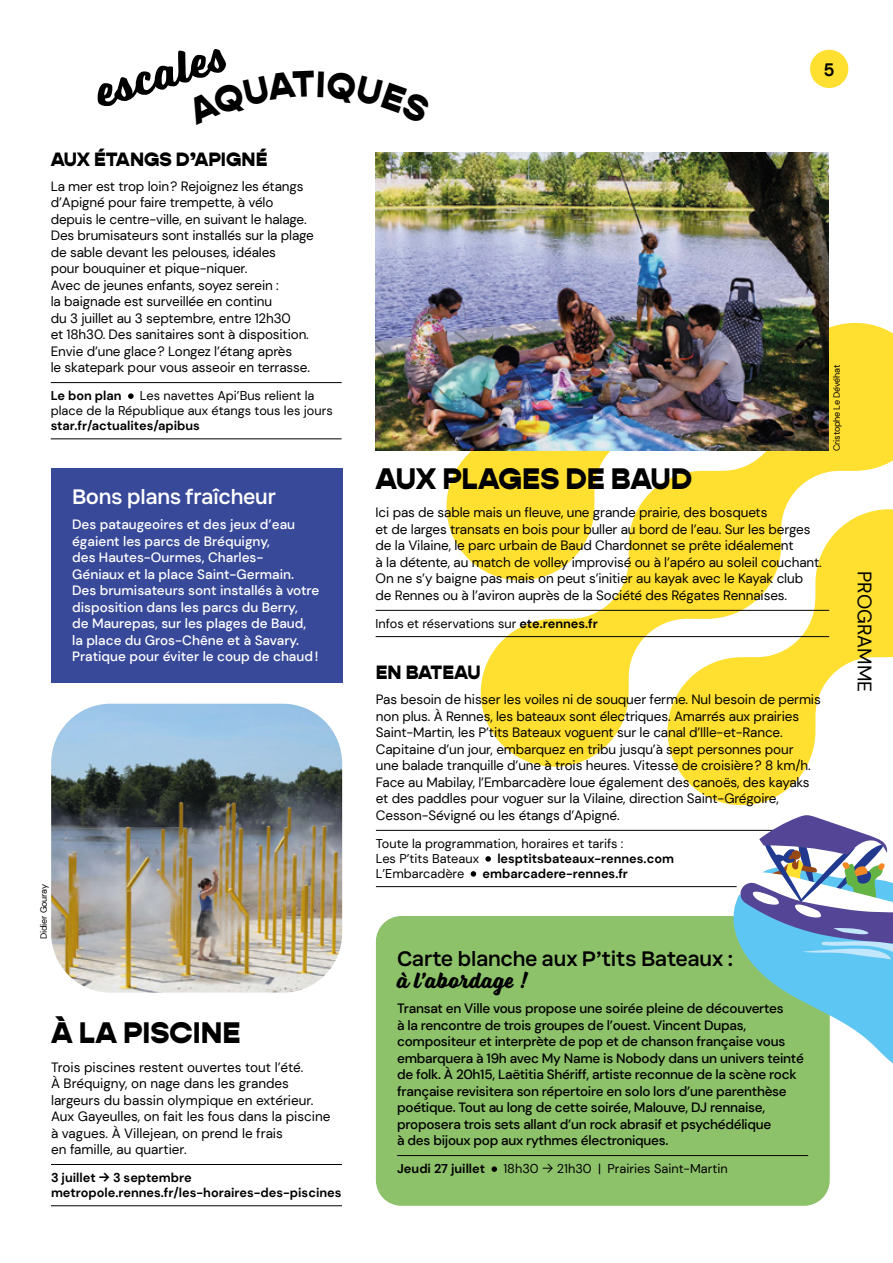
<style>
.page{position:relative;width:893px;height:1263px;background:#fff}
.page>*{position:absolute;margin:0;border:0;box-sizing:border-box;transform-origin:0 0}
.t1{font:700 49.5px "Voltage";color:#000}
.t2{font:900 30px "Gopher";color:#000}
.t3{font:700 24px "Voltage";color:#000}
.t4{font:500 19.5px "Condate";color:#000}
.t5{font:900 19.5px "Gopher";color:#000}
.t6{font:500 19.5px "Condate";color:#fff}
.t7{font:19.5px "DM Sans";color:#000}
.t8{font:700 18px "DM Sans";color:#000}
.t9{font:13.5px/16.5px "DM Sans";letter-spacing:-.01em;color:#000}
.t10{font:500 13.5px/16.5px "DM Sans";letter-spacing:-.02em;color:#000}
.t11{font:500 13.5px/16.5px "DM Sans";color:#fff}
.t12{font:12.75px/15px "DM Sans";color:#000}
.t13{font:700 12.75px/15px "DM Sans";color:#000}
.t14{font:9px "DM Sans";letter-spacing:-.02em;color:#000}
.s1{font-family:"Condate";font-weight:500}
.s2{font-weight:700}
.s3{font-family:"Condate";font-weight:300}
</style>
<div class="page">
<svg style="left:446px;top:451px;width:164px;height:118px;fill:#ffdf30"></svg>
<svg style="left:698px;top:323px;width:195px;height:186px;fill:#ffdf30"></svg>
<svg style="left:481px;top:471px;width:296px;height:296px;fill:#ffdf30"></svg>
<svg style="left:667px;top:509px;width:226px;height:296px;fill:#ffdf30"></svg>
<div style="left:810px;top:50px;width:38px;height:38px;background:#ffdf30;border-radius:50%"></div>
<hr style="left:51px;top:382px;width:291px;height:1px;background:#000">
<hr style="left:51px;top:438px;width:291px;height:1px;background:#000">
<svg style="left:128px;top:393px;width:6px;height:6px"></svg>
<hr style="left:376px;top:610px;width:453px;height:1px;background:#000">
<hr style="left:376px;top:636px;width:453px;height:1px;background:#000">
<hr style="left:376px;top:830px;width:453px;height:1px;background:#000">
<hr style="left:376px;top:886px;width:453px;height:1px;background:#000">
<svg style="left:485px;top:856px;width:6px;height:6px"></svg>
<svg style="left:471px;top:871px;width:5px;height:6px"></svg>
<div style="left:376px;top:916px;width:454px;height:290px;background:#8dc26a;border-radius:26px"></div>
<hr style="left:397px;top:1155px;width:411px;height:1px;background:#000">
<svg style="left:491px;top:1166px;width:6px;height:6px"></svg>
<img style="left:51px;top:704px;width:291px;height:289px">
<img style="left:376px;top:152px;width:453px;height:299px">
<div style="left:51px;top:468px;width:291px;height:214px;background:#384999"></div>
<svg style="left:729px;top:815px;width:164px;height:266px"></svg>
<hr style="left:51px;top:1164px;width:291px;height:1px;background:#000">
<hr style="left:51px;top:1205px;width:291px;height:1px;background:#000">
<h1 class="t1" style="left:88px;top:64px;width:137px;rotate:-17deg">escales</h1>
<h3 class="t5" style="left:51px;top:147px;width:218px">AUX ÉTANGS D’APIGNÉ</h3>
<p class="t9" style="left:51px;top:178px;width:265px">La mer est trop loin? Rejoignez les étangs d’Apigné pour faire trempette, à vélo depuis le centre-ville, en suivant le halage.<br>Des brumisateurs sont installés sur la plage de sable devant les pelouses, idéales<br>pour bouquiner et pique-niquer.<br>Avec de jeunes enfants, soyez serein :<br>la baignade est surveillée en continu<br>du 3 juillet au 3 septembre, entre 12h30<br>et 18h30. Des sanitaires sont à disposition.<br>Envie d’une glace? Longez l’étang après<br>le skatepark pour vous asseoir en terrasse.</p>
<p class="t13" style="left:51px;top:388px;width:72px">Le bon plan</p>
<p class="t12" style="left:51px;top:388px;width:283px;text-indent:89px">Les navettes Api’Bus relient la place de la République aux étangs tous les jours</p>
<p class="t13" style="left:51px;top:418px;width:151px">star.fr/actualites/apibus</p>
<h3 class="t6" style="left:72px;top:484px;width:205px">Bons plans fraîcheur</h3>
<p class="t11" style="left:72px;top:516px;width:249px">Des pataugeoires et des jeux d’eau égaient les parcs de Bréquigny,<br>des Hautes-Ourmes, Charles-<br>Géniaux et la place Saint-Germain.<br>Des brumisateurs sont installés à votre disposition dans les parcs du Berry,<br>de Maurepas, sur les plages de Baud, la place du Gros-Chêne et à Savary.<br>Pratique pour éviter le coup de chaud!</p>
<p class="t14" style="left:38px;top:939px;width:57px;rotate:-90deg">Didier Gouray</p>
<h2 class="t2" style="left:51px;top:1014px;width:191px">À LA PISCINE</h2>
<p class="t9" style="left:51px;top:1058px;width:281px">Trois piscines restent ouvertes tout l’été.<br>À Bréquigny, on nage dans les grandes largeurs du bassin olympique en extérieur.<br>Aux Gayeulles, on fait les fous dans la piscine à vagues. À Villejean, on prend le frais<br>en famille, au quartier.</p>
<p class="t13" style="left:51px;top:1170px;width:292px">3 juillet <span class="s1">→</span> 3 septembre metropole.rennes.fr/les-horaires-des-piscines</p>
<h3 class="t8" style="left:824px;top:58px;width:13px">5</h3>
<h2 class="t2" style="left:376px;top:460px;width:318px">AUX PLAGES DE BAUD</h2>
<p class="t9" style="left:376px;top:504px;width:448px">Ici pas de sable mais un fleuve, une grande prairie, des bosquets<br>et de larges transats en bois pour buller au bord de l’eau. Sur les berges de la Vilaine, le parc urbain de Baud Chardonnet se prête idéalement<br>à la détente, au match de volley improvisé ou à l’apéro au soleil couchant.<br>On ne s’y baigne pas mais on peut s’initier au kayak avec le Kayak club de Rennes ou à l’aviron auprès de la Société des Régates Rennaises.</p>
<p class="t12" style="left:376px;top:616px;width:224px">Infos et réservations sur <span class="s2">ete.rennes.fr</span></p>
<h3 class="t5" style="left:376px;top:661px;width:106px">EN BATEAU</h3>
<p class="t9" style="left:376px;top:691px;width:446px">Pas besoin de hisser les voiles ni de souquer ferme. Nul besoin de permis non plus. À Rennes, les bateaux sont électriques. Amarrés aux prairies Saint-Martin, les P’tits Bateaux voguent sur le canal d’Ille-et‑Rance.<br>Capitaine d’un jour, embarquez en tribu jusqu’à sept personnes pour<br>une balade tranquille d’une à trois heures. Vitesse de croisière? 8 km/h.<br>Face au Mabilay, l’Embarcadère loue également des canoës, des kayaks et des paddles pour voguer sur la Vilaine, direction Saint-Grégoire, Cesson-Sévigné ou les étangs d’Apigné.</p>
<p class="t12" style="left:376px;top:836px;width:249px">Toute la programmation, horaires et tarifs :<br>Les P’tits Bateaux</p>
<p class="t13" style="left:497px;top:851px;width:178px">lesptitsbateaux-rennes.com</p>
<p class="t12" style="left:376px;top:866px;width:90px">L’Embarcadère</p>
<p class="t13" style="left:483px;top:866px;width:147px">embarcadere-rennes.fr</p>
<p class="t14" style="left:831px;top:451px;width:87px;rotate:-90deg">Cristophe Le Dévéhat</p>
<h3 class="t7" style="left:877px;top:571px;width:123px;rotate:90deg">PROGRAMME</h3>
<h3 class="t4" style="left:397px;top:946px;width:338px">Carte blanche aux P’tits Bateaux :</h3>
<h3 class="t3" style="left:397px;top:966px;width:133px">à l’abordage !</h3>
<p class="t10" style="left:397px;top:1000px;width:408px">Transat en Ville vous propose une soirée pleine de découvertes<br>à la rencontre de trois groupes de l’ouest. Vincent Dupas, compositeur et interprète de pop et de chanson française vous embarquera à 19h avec My Name is Nobody dans un univers teinté de folk. À 20h15, Laëtitia Shériff, artiste reconnue de la scène rock française revisitera son répertoire en solo lors d’une parenthèse poétique. Tout au long de cette soirée, Malouve, DJ rennaise, proposera trois sets allant d’un rock abrasif et psychédélique<br>à des bijoux pop aux rythmes électroniques.</p>
<p class="t13" style="left:397px;top:1161px;width:89px">Jeudi 27 juillet</p>
<p class="t12" style="left:503px;top:1161px;width:226px">18h30 <span class="s3">→</span> 21h30 | Prairies Saint-Martin</p>
</div>
